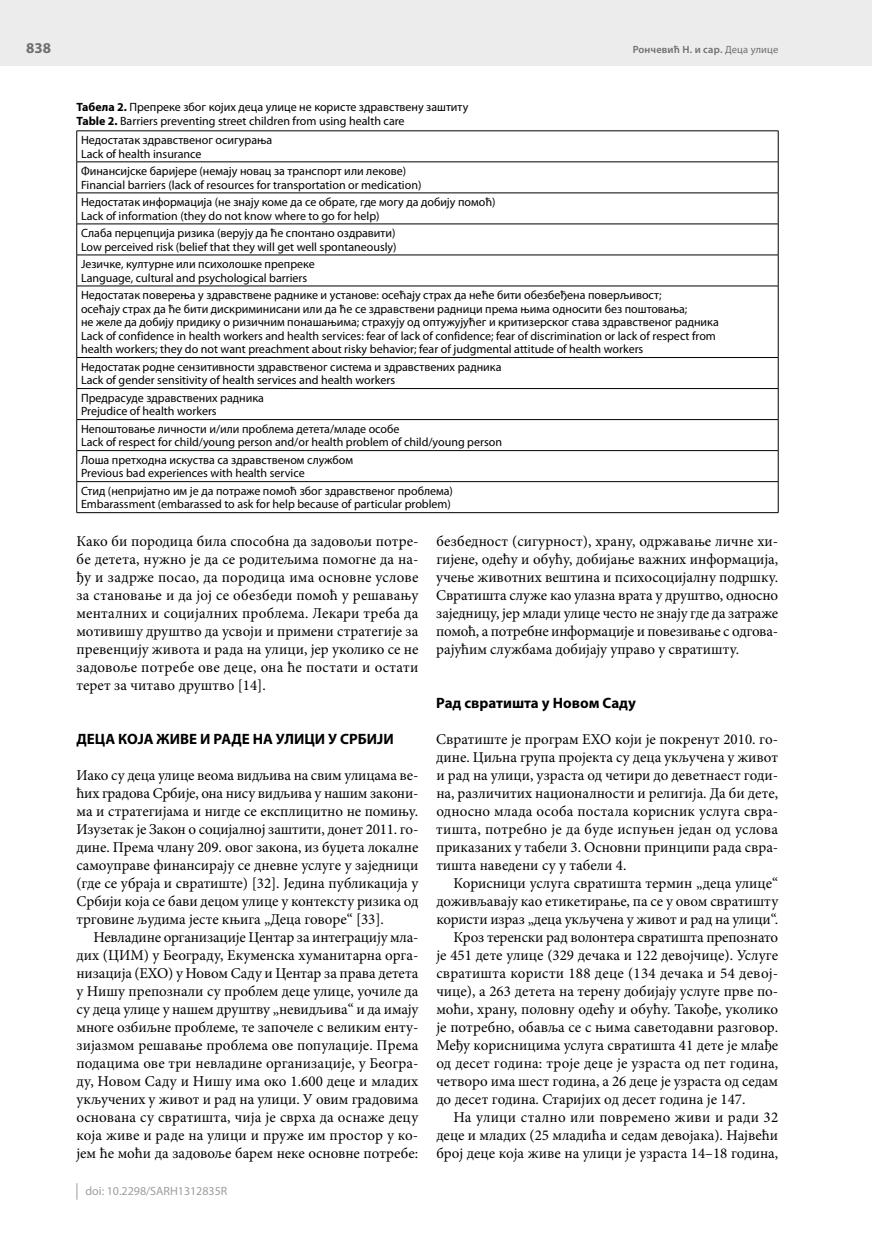
<style>
.page{position:relative;width:872px;height:1234px;background:#fff}
.page>*{position:absolute;margin:0;border:0;box-sizing:border-box;transform-origin:0 0}
.t1{font:15px/18px "Minion Pro";color:#000;text-align:justify}
.t2{font:700 15px "Myriad Pro";color:#000}
.t3{font:15px "Minion Pro";letter-spacing:.02em;color:#000}
.t4{font:700 15px "Myriad Pro";color:#6f6f6e}
.t5{font:12px/13.5px "Myriad Pro";color:#000}
.t6{font:12px "Myriad Pro";color:#9c9d9d}
.t7{font:600 10.5px "Myriad Pro";letter-spacing:.015em;color:#6f6f6e}
.s1{font-weight:400}
.s2{font-weight:700}
</style>
<div class="page">
<div style="left:0;top:0;width:872px;height:66px;background:#ececed"></div>
<svg style="left:77px;top:1183px;width:1px;height:16px"></svg>
<hr style="left:77px;top:130px;width:701px;height:1px;background:#000">
<hr style="left:76px;top:131px;width:1px;height:31px;background:#000">
<hr style="left:778px;top:131px;width:1px;height:31px;background:#000">
<hr style="left:77px;top:161px;width:701px;height:1px;background:#000">
<hr style="left:76px;top:162px;width:1px;height:31px;background:#000">
<hr style="left:778px;top:162px;width:1px;height:31px;background:#000">
<hr style="left:77px;top:192px;width:701px;height:1px;background:#000">
<hr style="left:76px;top:193px;width:1px;height:31px;background:#000">
<hr style="left:778px;top:193px;width:1px;height:31px;background:#000">
<hr style="left:77px;top:223px;width:701px;height:1px;background:#000">
<hr style="left:76px;top:224px;width:1px;height:31px;background:#000">
<hr style="left:778px;top:224px;width:1px;height:31px;background:#000">
<hr style="left:77px;top:254px;width:701px;height:1px;background:#000">
<hr style="left:76px;top:255px;width:1px;height:31px;background:#000">
<hr style="left:778px;top:255px;width:1px;height:31px;background:#000">
<hr style="left:77px;top:285px;width:701px;height:1px;background:#000">
<hr style="left:76px;top:286px;width:1px;height:71px;background:#000">
<hr style="left:778px;top:286px;width:1px;height:71px;background:#000">
<hr style="left:77px;top:357px;width:701px;height:1px;background:#000">
<hr style="left:76px;top:357px;width:1px;height:31px;background:#000">
<hr style="left:778px;top:357px;width:1px;height:31px;background:#000">
<hr style="left:77px;top:388px;width:701px;height:1px;background:#000">
<hr style="left:76px;top:388px;width:1px;height:31px;background:#000">
<hr style="left:778px;top:388px;width:1px;height:31px;background:#000">
<hr style="left:77px;top:419px;width:701px;height:1px;background:#000">
<hr style="left:76px;top:419px;width:1px;height:31px;background:#000">
<hr style="left:778px;top:419px;width:1px;height:31px;background:#000">
<hr style="left:77px;top:450px;width:701px;height:1px;background:#000">
<hr style="left:76px;top:450px;width:1px;height:31px;background:#000">
<hr style="left:778px;top:450px;width:1px;height:31px;background:#000">
<hr style="left:77px;top:481px;width:701px;height:1px;background:#000">
<hr style="left:76px;top:481px;width:1px;height:31px;background:#000">
<hr style="left:778px;top:481px;width:1px;height:31px;background:#000">
<hr style="left:77px;top:512px;width:701px;height:1px;background:#000">
<p class="t4" style="left:26px;top:40px;width:26px">838</p>
<p class="t7" style="left:632px;top:44px;width:147px">Рончевић Н. и сар. <span class="s1">Деца улице</span></p>
<p class="t5" style="left:77px;top:101px;width:393px"><span class="s2">Табела 2.</span> Препреке због којих деца улице не користе здравствену заштиту<br><span class="s2">Table 2.</span> Barriers preventing street children from using health care</p>
<p class="t5" style="left:81px;top:133px;width:193px">Недостатак здравственог осигурања<br>Lack of health insurance</p>
<p class="t5" style="left:81px;top:164px;width:342px">Финансијске баријере (немају новац за транспорт или лекове)<br>Financial barriers (lack of resources for transportation or medication)</p>
<p class="t5" style="left:81px;top:195px;width:416px">Недостатак информација (не знају коме да се обрате, где могу да добију помоћ)<br>Lack of information (they do not know where to go for help)</p>
<p class="t5" style="left:81px;top:226px;width:317px">Слаба перцепција ризика (верују да ће спонтано оздравити)<br>Low perceived risk (belief that they will get well spontaneously)</p>
<p class="t5" style="left:81px;top:257px;width:235px">Језичке, културне или психолошке препреке<br>Language, cultural and psychological barriers</p>
<p class="t5" style="left:81px;top:288px;width:639px">Недостатак поверења у здравствене раднике и установе: осећају страх да неће бити обезбеђена поверљивост;<br>осећају страх да ће бити дискриминисани или да ће се здравствени радници према њима односити без поштовања;<br>не желе да добију придику о ризичним понашањима; страхују од оптужујућег и критизерског става здравственог радника Lack of confidence in health workers and health services: fear of lack of confidence; fear of discrimination or lack of respect from health workers; they do not want preachment about risky behavior; fear of judgmental attitude of health workers</p>
<p class="t5" style="left:81px;top:360px;width:422px">Недостатак родне сензитивности здравственог система и здравствених радника<br>Lack of gender sensitivity of health services and health workers</p>
<p class="t5" style="left:81px;top:391px;width:184px">Предрасуде здравствених радника<br>Prejudice of health workers</p>
<p class="t5" style="left:81px;top:422px;width:422px">Непоштовање личности и/или проблема детета/младе особе<br>Lack of respect for child/young person and/or health problem of child/young person</p>
<p class="t5" style="left:81px;top:453px;width:274px">Лоша претходна искуства са здравственом службом<br>Previous bad experiences with health service</p>
<p class="t5" style="left:81px;top:484px;width:373px">Стид (непријатно им је да потраже помоћ због здравственог проблема)<br>Embarassment (embarassed to ask for help because of particular problem)</p>
<p class="t1" style="left:76px;top:532px;width:343px">Како би породица била способна да задовољи потре&shy;бе детета, нужно је да се родитељима помогне да на&shy;ђу и задрже посао, да породица има основне услове за становање и да јој се обезбеди помоћ у решавању менталних и социјалних проблема. Лекари треба да мотивишу друштво да усвоји и примени стратегије за превенцију живота и рада на улици, јер уколико се не задовоље потребе ове деце, она ће постати и остати терет за читаво друштво [14].</p>
<p class="t2" style="left:76px;top:730px;width:319px">ДЕЦА КОЈА ЖИВЕ И РАДЕ НА УЛИЦИ У СРБИЈИ</p>
<p class="t1" style="left:76px;top:766px;width:343px">Иако су деца улице веома видљива на свим улицама ве&shy;ћих градова Србије, она нису видљива у нашим закони&shy;ма и стратегијама и нигде се експлицитно не помињу.<br>Изузетак је Закон о социјалној заштити, донет 2011. го&shy;дине. Према члану 209. овог закона, из буџета локалне самоуправе финансирају се дневне услуге у заједници (где се убраја и свратиште) [32]. Једина публикација у Србији која се бави децом улице у контексту ризика од трговине људима јесте књига „Деца говоре“ [33].</p>
<p class="t1" style="left:76px;top:928px;width:343px;text-indent:17px">Невладине организације Центар за интеграцију мла&shy;дих (ЦИМ) у Београду, Екуменска хуманитарна орга&shy;низација (ЕХО) у Новом Саду и Центар за права детета у Нишу препознали су проблем деце улице, уочиле да су деца улице у нашем друштву „невидљива“ и да имају многе озбиљне проблеме, те започеле с великим енту&shy;зијазмом решавање проблема ове популације. Према подацима ове три невладине организације, у Београ&shy;ду, Новом Саду и Нишу има око 1.600 деце и младих укључених у живот и рад на улици. У овим градовима основана су свратишта, чија је сврха да оснаже децу која живе и раде на улици и пруже им простор у ко&shy;јем ће моћи да задовоље барем неке основне потребе:</p>
<p class="t6" style="left:86px;top:1184px;width:143px">doi: 10.2298/SARH1312835R</p>
<p class="t1" style="left:436px;top:532px;width:343px">безбедност (сигурност), храну, одржавање личне хи&shy;гијене, одећу и обућу, добијање важних информација, учење животних вештина и психосоцијалну подршку.<br>Свратишта служе као улазна врата у друштво, односно заједницу, јер млади улице често не знају где да затраже помоћ, а потребне информације и повезивање с одгова&shy;рајућим службама добијају управо у свратишту.</p>
<p class="t2" style="left:436px;top:694px;width:201px">Рад свратишта у Новом Саду</p>
<p class="t1" style="left:436px;top:730px;width:343px">Свратиште је програм ЕХО који је покренут 2010. го&shy;дине. Циљна група пројекта су деца укључена у живот и рад на улици, узраста од четири до деветнаест годи&shy;на, различитих националности и религија. Да би дете, односно млада особа постала корисник услуга свра&shy;тишта, потребно је да буде испуњен један од услова приказаних у табели 3. Основни принципи рада свра&shy;тишта наведени су у табели 4.</p>
<p class="t1" style="left:453px;top:874px;width:326px">Корисници услуга свратишта термин „деца улице“</p>
<p class="t1" style="left:436px;top:892px;width:343px">доживљавају као етикетирање, па се у овом свратишту</p>
<p class="t1" style="left:436px;top:910px;width:343px">користи израз „деца укључена у живот и рад на улици“.</p>
<p class="t1" style="left:453px;top:928px;width:326px">Кроз теренски рад волонтера свратишта препознато</p>
<p class="t1" style="left:436px;top:946px;width:343px">је 451 дете улице (329 дечака и 122 девојчице). Услуге</p>
<p class="t1" style="left:436px;top:964px;width:343px">свратишта користи 188 деце (134 дечака и 54 девој-</p>
<p class="t1" style="left:436px;top:982px;width:343px">чице), а 263 детета на терену добијају услуге прве по-</p>
<p class="t1" style="left:436px;top:1000px;width:343px">моћи, храну, половну одећу и обућу. Такође, уколико</p>
<p class="t1" style="left:436px;top:1018px;width:343px">је потребно, обавља се с њима саветодавни разговор.</p>
<p class="t1" style="left:436px;top:1036px;width:343px">Међу корисницима услуга свратишта 41 дете је млађе</p>
<p class="t1" style="left:436px;top:1054px;width:343px">од десет година: троје деце је узраста од пет година,</p>
<p class="t1" style="left:436px;top:1072px;width:343px">четворо има шест година, а 26 деце је узраста од седам</p>
<p class="t1" style="left:436px;top:1090px;width:311px">до десет година. Старијих од десет година је 147.</p>
<p class="t3" style="left:453px;top:1107px;width:326px">На улици стално или повремено живи и ради 32</p>
<p class="t1" style="left:436px;top:1126px;width:343px">деце и младих (25 младића и седам девојака). Највећи</p>
<p class="t1" style="left:436px;top:1144px;width:343px">број деце која живе на улици је узраста 14–18 година,</p>
</div>
